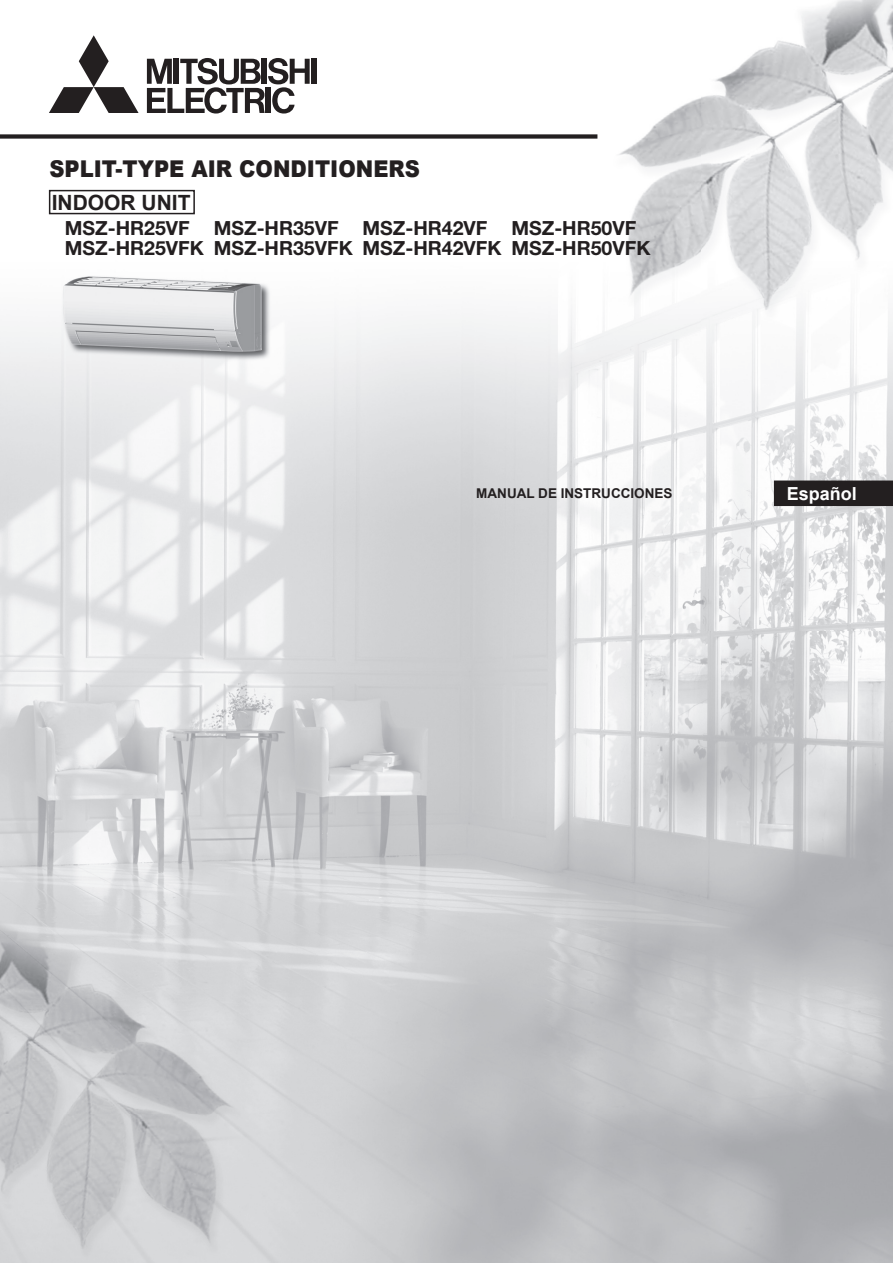
<style>
.page{position:relative;width:893px;height:1263px;background:#fff}
.page>*{position:absolute;margin:0;border:0;box-sizing:border-box;transform-origin:0 0}
.t1{font:900 23.1px "Arial";color:#231f20;scale:.91 1}
.t2{font:700 21px "Arial";color:#231f20}
.t3{font:700 19.5px/19.5px "Helvetica Neue LT Std";color:#231f20}
.t4{font:700 18px "Arial";color:#fff}
.t5{font:700 13.5px "Arial";color:#231f20}
</style>
<div class="page">
<img style="left:0;top:58px;width:702px;height:1205px">
<img style="left:701px;top:0;width:192px;height:632px">
<img style="left:703px;top:631px;width:190px;height:632px">
<div style="left:49px;top:190px;width:146px;height:24px;border:2px solid #231f20"></div>
<svg style="left:49px;top:35px;width:90px;height:78px"></svg>
<div style="left:312px;top:59px;width:5px;height:25px;background:#231f20"></div>
<svg style="left:147px;top:58px;width:163px;height:56px"></svg>
<div style="left:0;top:134px;width:597px;height:5px;background:#231f20"></div>
<div style="left:774px;top:480px;width:119px;height:26px;background:#231f20"></div>
<p class="t1" style="left:49px;top:152px;width:409px">SPLIT-TYPE AIR CONDITIONERS</p>
<p class="t2" style="left:52px;top:188px;width:140px">INDOOR UNIT</p>
<p class="t3" style="left:65px;top:218px;width:587px">MSZ-HR25VF MSZ-HR35VF MSZ-HR42VF MSZ-HR50VF<br>MSZ-HR25VFK MSZ-HR35VFK MSZ-HR42VFK MSZ-HR50VFK</p>
<p class="t5" style="left:476px;top:484px;width:198px">MANUAL DE INSTRUCCIONES</p>
<p class="t4" style="left:787px;top:481px;width:72px">Español</p>
</div>
